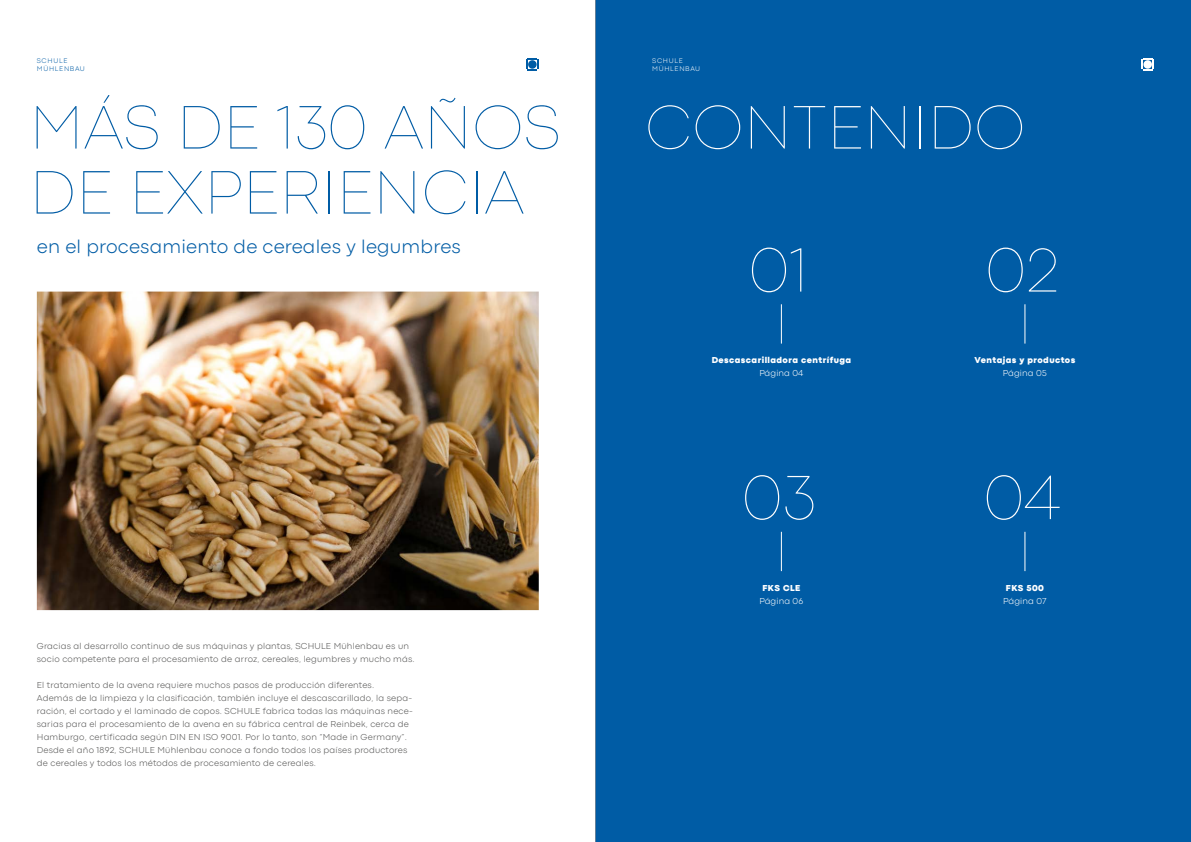
<style>
.page{position:relative;width:1191px;height:842px;background:#fff}
.page>*{position:absolute;margin:0;border:0;box-sizing:border-box;transform-origin:0 0}
.t1{font:100 65px "Codec Pro";color:#fff}
.t2{font:100 64px/65px "Codec Pro";color:#005ca5}
.t3{font:100 64px "Codec Pro";color:#fff}
.t4{font:300 19.5px "Codec Pro";letter-spacing:.01em;color:#005ca5}
.t5{font:300 9px/13px "Codec Pro";letter-spacing:.02em;color:#575756}
.t6{font:800 9px "Codec Pro";letter-spacing:.05em;color:#fff}
.t7{font:300 9px "Codec Pro";letter-spacing:.01em;color:#fff}
.t8{font:300 7px/8px "Codec Pro";letter-spacing:.1em;color:#005ca5}
.t9{font:300 7px/8px "Codec Pro";letter-spacing:.1em;color:#fff}
</style>
<div class="page">
<svg style="left:526px;top:58px;width:13px;height:13px"></svg>
<div style="left:528px;top:60px;width:8px;height:9px;background:#005ca5;border-radius:50%"></div>
<div style="left:595px;top:0;width:596px;height:842px;background:#005ca5"></div>
<svg style="left:1141px;top:58px;width:13px;height:13px"></svg>
<div style="left:1143px;top:60px;width:9px;height:9px;background:#fff;border-radius:50%"></div>
<hr style="left:781px;top:304px;width:1px;height:40px;background:#fff">
<hr style="left:781px;top:532px;width:1px;height:39px;background:#fff">
<hr style="left:1024px;top:304px;width:1px;height:40px;background:#fff">
<hr style="left:1024px;top:532px;width:1px;height:39px;background:#fff">
<img style="left:37px;top:292px;width:502px;height:318px">
<hr style="left:595px;top:0;width:1px;height:842px;background:#929292">
<p class="t8" style="left:37px;top:56px;width:50px">SCHULE<br>MÜHLENBAU</p>
<p class="t9" style="left:652px;top:56px;width:50px">SCHULE<br>MÜHLENBAU</p>
<h2 class="t3" style="left:645px;top:89px;width:382px">CONTENIDO</h2>
<h2 class="t2" style="left:29px;top:94px;width:532px">MÁS DE 130 AÑOS<br>DE EXPERIENCIA</h2>
<h3 class="t4" style="left:37px;top:234px;width:425px">en el procesamiento de cereales y legumbres</h3>
<h1 class="t1" style="left:748px;top:231px;width:62px">01</h1>
<h1 class="t1" style="left:985px;top:231px;width:75px">02</h1>
<p class="t5" style="left:37px;top:639px;width:379px">Gracias al desarrollo continuo de sus máquinas y plantas, SCHULE Mühlenbau es un socio competente para el procesamiento de arroz, cereales, legumbres y mucho más.</p>
<p class="t5" style="left:37px;top:678px;width:377px">El tratamiento de la avena requiere muchos pasos de producción diferentes.<br>Además de la limpieza y la clasificación, también incluye el descascarillado, la sepa&shy;ración, el cortado y el laminado de copos. SCHULE fabrica todas las máquinas nece&shy;sarias para el procesamiento de la avena en su fábrica central de Reinbek, cerca de Hamburgo, certificada según DIN EN ISO 9001. Por lo tanto, son “Made in Germany”.<br>Desde el año 1892, SCHULE Mühlenbau conoce a fondo todos los países productores de cereales y todos los métodos de procesamiento de cereales.</p>
<p class="t6" style="left:711px;top:355px;width:141px">Descascarilladora centrífuga</p>
<p class="t7" style="left:759px;top:368px;width:46px">Página 04</p>
<p class="t6" style="left:974px;top:355px;width:102px">Ventajas y productos</p>
<p class="t7" style="left:1003px;top:368px;width:46px">Página 05</p>
<h1 class="t1" style="left:741px;top:459px;width:75px">03</h1>
<h1 class="t1" style="left:983px;top:459px;width:79px">04</h1>
<p class="t6" style="left:762px;top:582px;width:39px">FKS CLE</p>
<p class="t7" style="left:759px;top:595px;width:45px">Página 06</p>
<p class="t6" style="left:1006px;top:582px;width:40px">FKS 500</p>
<p class="t7" style="left:1003px;top:595px;width:45px">Página 07</p>
</div>
